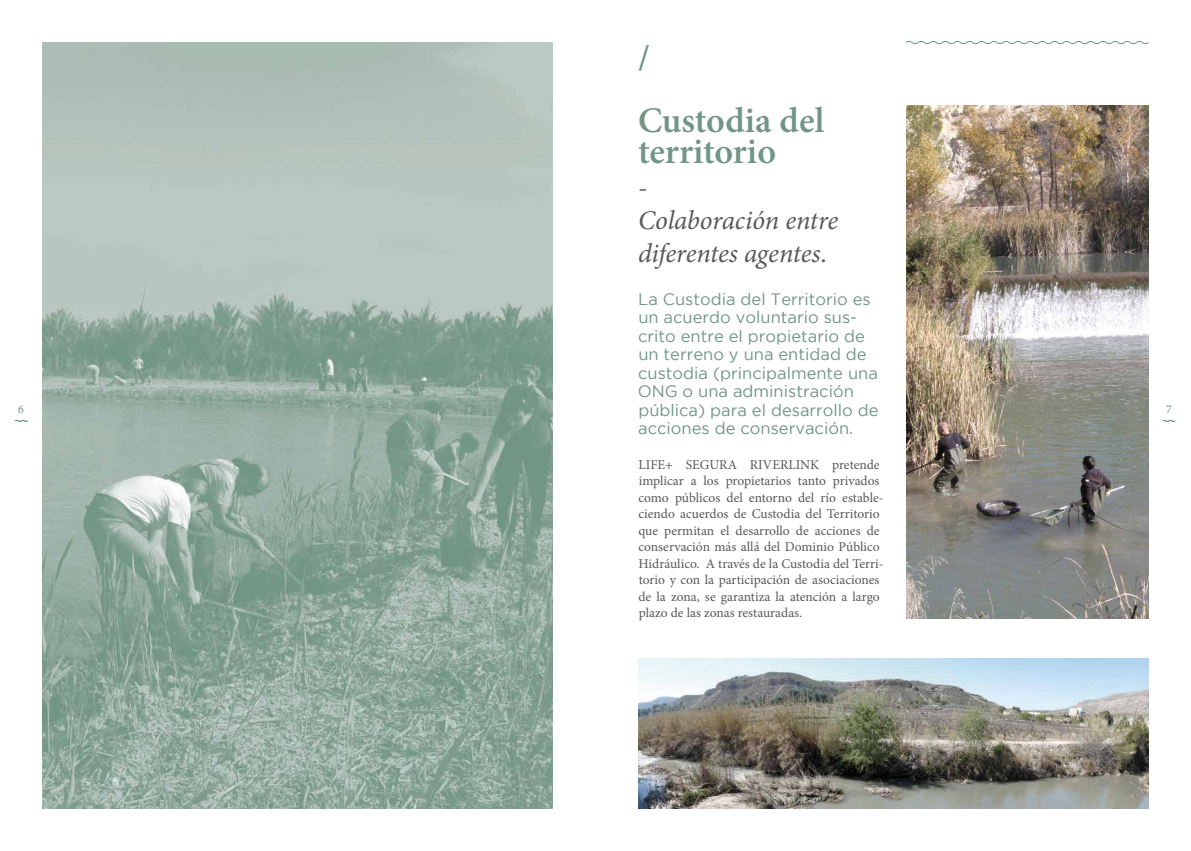
<style>
.page{position:relative;width:1191px;height:851px;background:#fff}
.page>*{position:absolute;margin:0;border:0;box-sizing:border-box;transform-origin:0 0}
.t1{font:600 36px/63px "Minion Pro";color:#719685}
.t2{font:italic 27px/33px "Minion Pro";letter-spacing:-.01em;color:#58585a}
.t3{font:27px "Minion Pro";color:#58585a}
.t4{font:16.5px/18.5px "Gotham";color:#719685}
.t5{font:13.5px/16.5px "Minion Pro";color:#58585a}
.t6{font:12px "Minion Pro";color:#719685}
.s1{font-style:normal}
</style>
<div class="page">
<img style="left:43px;top:43px;width:510px;height:765px">
<svg style="left:905px;top:41px;width:244px;height:4px"></svg>
<img style="left:906px;top:105px;width:242px;height:513px">
<img style="left:638px;top:658px;width:510px;height:150px">
<svg style="left:1162px;top:419px;width:13px;height:3px"></svg>
<svg style="left:15px;top:419px;width:13px;height:3px"></svg>
<h1 class="t1" style="left:638px;top:25px;width:188px">/<br>Custodia del</h1>
<h1 class="t1" style="left:638px;top:120px;width:139px">territorio</h1>
<h2 class="t3" style="left:638px;top:169px;width:11px">-</h2>
<h2 class="t2" style="left:638px;top:204px;width:202px">Colaboración entre diferentes agentes<span class="s1">.</span></h2>
<p class="t4" style="left:637px;top:289px;width:242px">La Custodia del Territorio es un acuerdo voluntario sus&shy;crito entre el propietario de un terreno y una entidad de custodia (principalmente una<br>ONG o una administración pública) para el desarrollo de acciones de conservación.</p>
<p class="t5" style="left:638px;top:456px;width:247px">LIFE+ SEGURA RIVERLINK pretende implicar a los propietarios tanto privados como públicos del entorno del río estable&shy;ciendo acuerdos de Custodia del Territorio que permitan el desarrollo de acciones de conservación más allá del Dominio Público Hidráulico. A través de la Custodia del Terri&shy;torio y con la participación de asociaciones de la zona, se garantiza la atención a largo plazo de las zonas restauradas.</p>
<p class="t6" style="left:18px;top:401px;width:7px">6</p>
<p class="t6" style="left:1166px;top:401px;width:7px">7</p>
</div>
